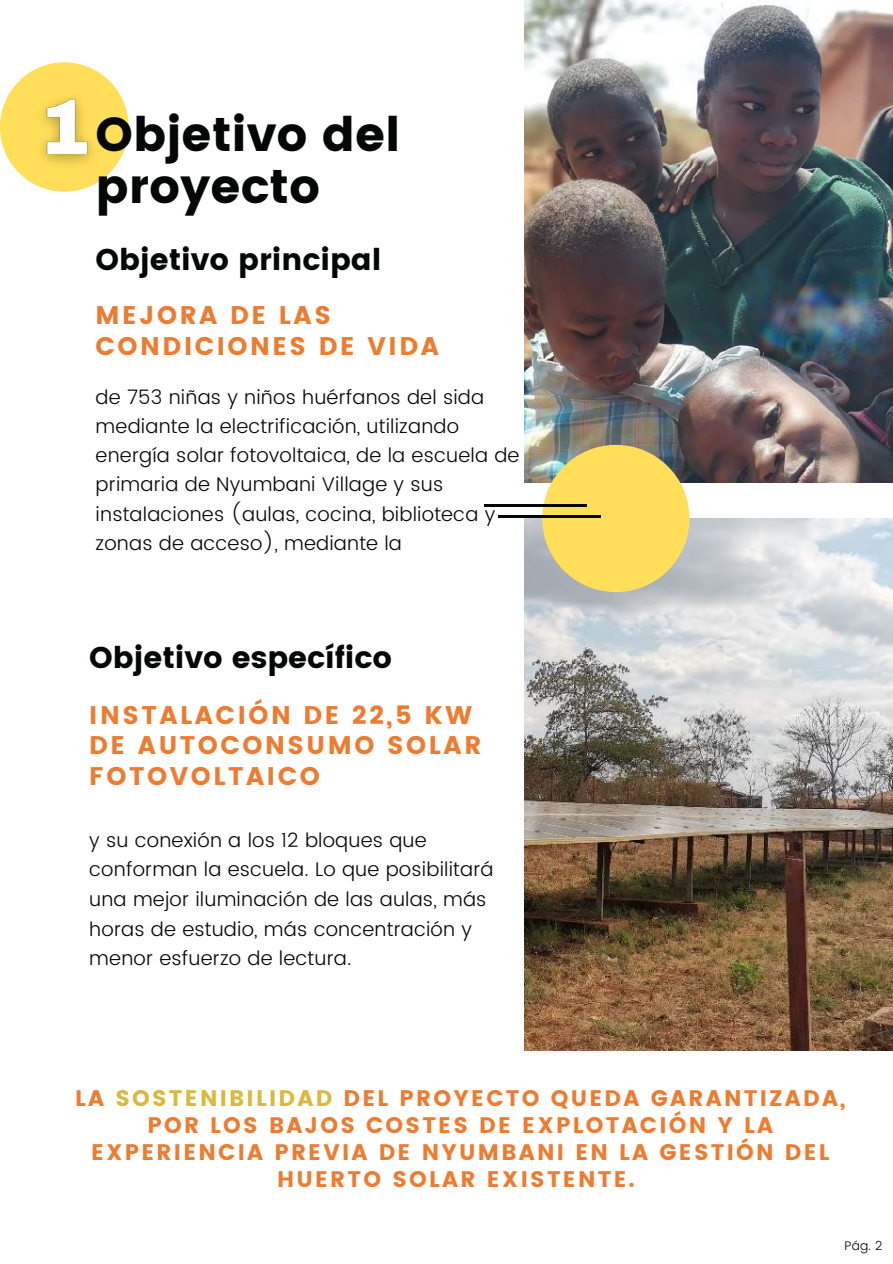
<style>
.page{position:relative;width:893px;height:1264px;background:#fff}
.page>*{position:absolute;margin:0;border:0;box-sizing:border-box;transform-origin:0 0}
.t1{font:47.55px/52.1px "Poppins";color:#050707}
.t2{font:30px "Poppins";color:#050707}
.t3{font:25.5px/30.3px "Poppins";letter-spacing:.1em;color:#ed7c31}
.t4{font:22.5px/27px "Poppins";letter-spacing:.1em;color:#ed7c31;text-align:center}
.t5{font:300 19.65px/29.2px "Poppins";letter-spacing:.01em;color:#050707}
.t6{font:300 12.45px "Poppins";color:#050707}
.s1{color:#d9b93e}
</style>
<div class="page">
<img style="left:524px;top:0;width:368px;height:482px">
<div style="left:0;top:62px;width:129px;height:130px;background:#ffde59;border-radius:50%"></div>
<img style="left:42px;top:98px;width:50px;height:66px">
<img style="left:524px;top:518px;width:368px;height:532px">
<div style="left:542px;top:445px;width:147px;height:147px;background:#ffde59;border-radius:50%"></div>
<hr style="left:498px;top:516px;width:102px;height:2px;background:#050707">
<hr style="left:484px;top:504px;width:103px;height:2px;background:#050707">
<h1 class="t1" style="left:96px;top:109px;width:306px">Objetivo del proyecto</h1>
<h2 class="t2" style="left:96px;top:242px;width:287px">Objetivo principal</h2>
<p class="t3" style="left:96px;top:300px;width:345px">MEJORA DE LAS<br>CONDICIONES DE VIDA</p>
<p class="t5" style="left:96px;top:382px;width:425px">de 753 niñas y niños huérfanos del sida mediante la electrificación, utilizando energía solar fotovoltaica, de la escuela de primaria de Nyumbani Village y sus instalaciones (aulas, cocina, biblioteca y zonas de acceso), mediante la</p>
<h2 class="t2" style="left:89px;top:640px;width:304px">Objetivo específico</h2>
<p class="t3" style="left:89px;top:700px;width:393px">INSTALACIÓN DE 22,5 KW<br>DE AUTOCONSUMO SOLAR<br>FOTOVOLTAICO</p>
<p class="t5" style="left:89px;top:825px;width:406px">y su conexión a los 12 bloques que conforman la escuela. Lo que posibilitará una mejor iluminación de las aulas, más horas de estudio, más concentración y menor esfuerzo de lectura.</p>
<p class="t4" style="left:75px;top:1084px;width:772px">LA <span class="s1">SOSTENIBILIDAD</span> DEL PROYECTO QUEDA GARANTIZADA, POR LOS BAJOS COSTES DE EXPLOTACIÓN Y LA EXPERIENCIA PREVIA DE NYUMBANI EN LA GESTIÓN DEL HUERTO SOLAR EXISTENTE.</p>
<p class="t6" style="left:844px;top:1238px;width:39px">Pág. 2</p>
</div>
